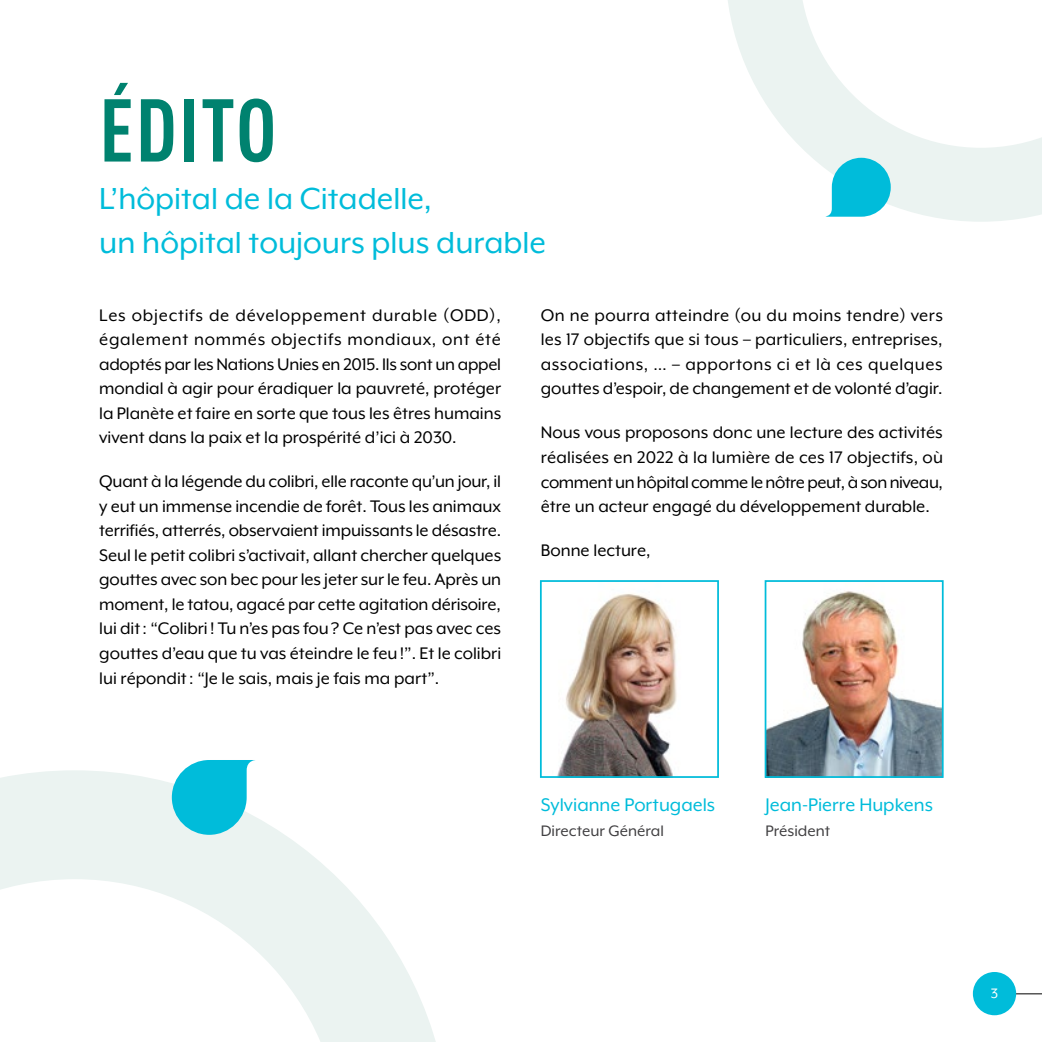
<style>
.page{position:relative;width:1042px;height:1042px;background:#fff}
.page>*{position:absolute;margin:0;border:0;box-sizing:border-box;transform-origin:0 0}
.t1{font:700 condensed 87.5px "DIN Pro";letter-spacing:.02em;color:#00826f}
.t2{font:35px/43.8px "Mr Eaves XL Mod OT";color:#00bcda}
.t3{font:21px "Mr Eaves XL Mod OT";color:#00bcda}
.t4{font:19.25px/24.5px "Mr Eaves XL Mod OT";color:#000;text-align:justify}
.t5{font:17.5px "Mr Eaves XL Mod OT";color:#414042}
.t6{font:15.75px "Mr Eaves XL Mod OT";color:#fff}
</style>
<div class="page">
<svg style="left:0;top:770px;width:436px;height:272px"></svg>
<svg style="left:172px;top:760px;width:84px;height:75px;background:#3dcbe1"></svg>
<img style="left:557px;top:593px;width:120px;height:182px">
<div style="left:540px;top:580px;width:179px;height:198px;border:2px solid #00bcda"></div>
<img style="left:767px;top:591px;width:173px;height:184px">
<div style="left:764px;top:580px;width:179px;height:198px;border:2px solid #00bcda"></div>
<svg style="left:728px;top:0;width:314px;height:222px"></svg>
<svg style="left:824px;top:158px;width:67px;height:59px;background:#40cbe1"></svg>
<hr style="left:980px;top:993px;width:62px;height:1px;background:#000">
<div style="left:973px;top:972px;width:43px;height:43px;background:#00bcda;border-radius:50%"></div>
<h1 class="t1" style="left:99px;top:64px;width:179px">ÉDITO</h1>
<h2 class="t2" style="left:99px;top:176px;width:448px">L’hôpital de la Citadelle,<br>un hôpital toujours plus durable</h2>
<p class="t4" style="left:99px;top:302px;width:403px">Les objectifs de développement durable (ODD), également nommés objectifs mondiaux, ont été adoptés par les Nations Unies en 2015. Ils sont un appel mondial à agir pour éradiquer la pauvreté, protéger la Planète et faire en sorte que tous les êtres humains vivent dans la paix et la prospérité d’ici à 2030.</p>
<p class="t4" style="left:99px;top:469px;width:403px">Quant à la légende du colibri, elle raconte qu’un jour, il y eut un immense incendie de forêt. Tous les animaux terrifiés, atterrés, observaient impuissants le désastre.<br>Seul le petit colibri s’activait, allant chercher quelques gouttes avec son bec pour les jeter sur le feu. Après un moment, le tatou, agacé par cette agitation dérisoire, lui dit: “Colibri ! Tu n’es pas fou? Ce n’est pas avec ces gouttes d’eau que tu vas éteindre le feu!”. Et le colibri lui répondit: “Je le sais, mais je fais ma part”.</p>
<p class="t4" style="left:541px;top:302px;width:403px">On ne pourra atteindre (ou du moins tendre) vers les 17 objectifs que si tous – particuliers, entreprises, associations, … – apportons ci et là ces quelques gouttes d’espoir, de changement et de volonté d’agir.</p>
<p class="t4" style="left:541px;top:420px;width:404px">Nous vous proposons donc une lecture des activités réalisées en 2022 à la lumière de ces 17 objectifs, où comment un hôpital comme le nôtre peut, à son niveau, être un acteur engagé du développement durable.</p>
<p class="t4" style="left:541px;top:538px;width:111px">Bonne lecture,</p>
<p class="t3" style="left:541px;top:793px;width:176px">Sylvianne Portugaels</p>
<p class="t5" style="left:541px;top:821px;width:125px">Directeur Général</p>
<p class="t3" style="left:765px;top:793px;width:169px">Jean-Pierre Hupkens</p>
<p class="t5" style="left:765px;top:821px;width:66px">Président</p>
<p class="t6" style="left:991px;top:984px;width:9px">3</p>
</div>
